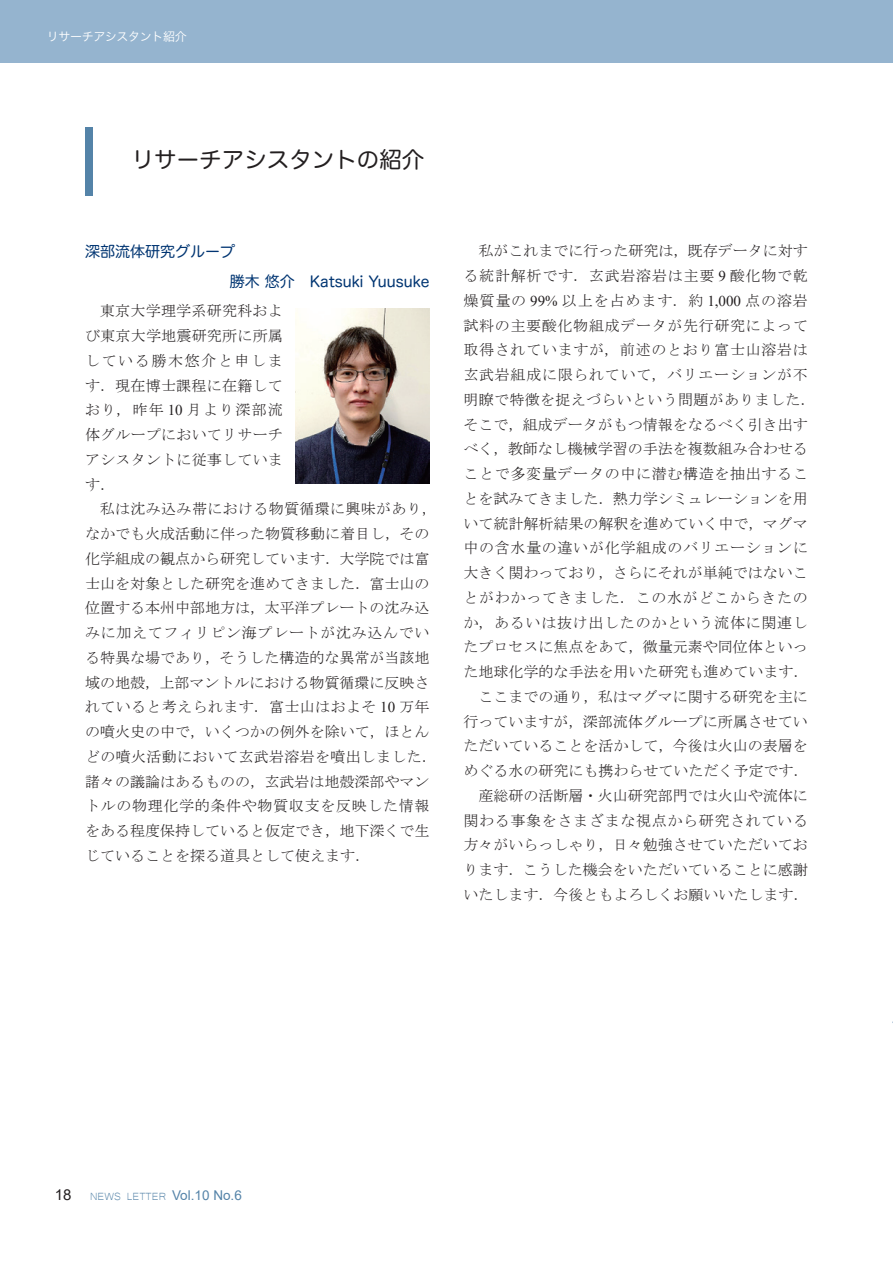
<style>
.page{position:relative;width:893px;height:1263px;background:#fff}
.page>*{position:absolute;margin:0;border:0;box-sizing:border-box;transform-origin:0 0}
.t1{font:22.5px "Hira Maru Pro W4";color:#231f20}
.t2{font:15px/24.8px "MS Mincho";color:#231f20;text-align:justify}
.t3{font:15px/30px "Hira Maru Pro W4";color:#013572}
.t4{font:13.5px "Microsoft Yi Baiti";color:#5483a8}
.t5{font:12px "Hira Kaku Pro W3";letter-spacing:-.03em;color:#fff}
.s1{font-family:"Times New Roman"}
.s2{font-family:"Arial";font-size:15px;color:#231f20}
.s3{font-family:"Arial"}
</style>
<div class="page">
<div style="left:0;top:0;width:893px;height:63px;background:#95b4cf"></div>
<div style="left:85px;top:128px;width:8px;height:68px;background:#5483a8"></div>
<img style="left:296px;top:309px;width:133px;height:175px">
<p class="t5" style="left:47px;top:26px;width:142px">リサーチアシスタント紹介</p>
<h1 class="t1" style="left:132px;top:140px;width:294px">リサーチアシスタントの紹介</h1>
<p class="t3" style="left:230px;top:235px;width:201px;text-indent:-145px">深部流体研究グループ<br>勝木悠介　Katsuki Yuusuke</p>
<p class="t2" style="left:85px;top:299px;width:199px;text-indent:15px">東京大学理学系研究科および東京大学地震研究所に所属している勝木悠介と申します．現在博士課程に在籍しており，昨年 <span class="s1">10</span> 月より深部流体グループにおいてリサーチアシスタントに従事しています．</p>
<p class="t2" style="left:85px;top:497px;width:353px;text-align:left;text-indent:15px">私は沈み込み帯における物質循環に興味があり，なかでも火成活動に伴った物質移動に着目し，その化学組成の観点から研究しています．大学院では富士山を対象とした研究を進めてきました．富士山の位置する本州中部地方は，太平洋プレートの沈み込みに加えてフィリピン海プレートが沈み込んでいる特異な場であり，そうした構造的な異常が当該地域の地殻，上部マントルにおける物質循環に反映されていると考えられます．富士山はおよそ <span class="s1">10</span> 万年の噴火史の中で，いくつかの例外を除いて，ほとんどの噴火活動において玄武岩溶岩を噴出しました．諸々の議論はあるものの，玄武岩は地殻深部やマントルの物理化学的条件や物質収支を反映した情報をある程度保持していると仮定でき，地下深くで生じていることを探る道具として使えます．</p>
<p class="t2" style="left:463px;top:239px;width:353px;text-align:center">私がこれまでに行った研究は，既存データに対す<br>る統計解析です．玄武岩溶岩は主要 <span class="s1">9</span> 酸化物で乾燥質量の <span class="s1">99%</span> 以上を占めます．約 <span class="s1">1,000</span> 点の溶岩試料の主要酸化物組成データが先行研究によって取得されていますが，前述のとおり富士山溶岩は玄武岩組成に限られていて，バリエーションが不明瞭で特徴を捉えづらいという問題がありました．そこで，組成データがもつ情報をなるべく引き出すべく，教師なし機械学習の手法を複数組み合わせることで多変量データの中に潜む構造を抽出することを試みてきました．熱力学シミュレーションを用いて統計解析結果の解釈を進めていく中で，マグマ中の含水量の違いが化学組成のバリエーションに大きく関わっており，さらにそれが単純ではないことがわかってきました．この水がどこからきたのか，あるいは抜け出したのかという流体に関連したプロセスに焦点をあて，微量元素や同位体といった地球化学的な手法を用いた研究も進めています．ここまでの通り，私はマグマに関する研究を主に<br>行っていますが，深部流体グループに所属させていただいていることを活かして，今後は火山の表層をめぐる水の研究にも携わらせていただく予定です．産総研の活断層・火山研究部門では火山や流体に<br>関わる事象をさまざまな視点から研究されている方々がいらっしゃり，日々勉強させていただいております．こうした機会をいただいていることに感謝いたします．今後ともよろしくお願いいたします．</p>
<p class="t4" style="left:55px;top:1188px;width:189px"><span class="s2">18</span> NEWS LETTER <span class="s3">Vol.10 No.6</span></p>
</div>
